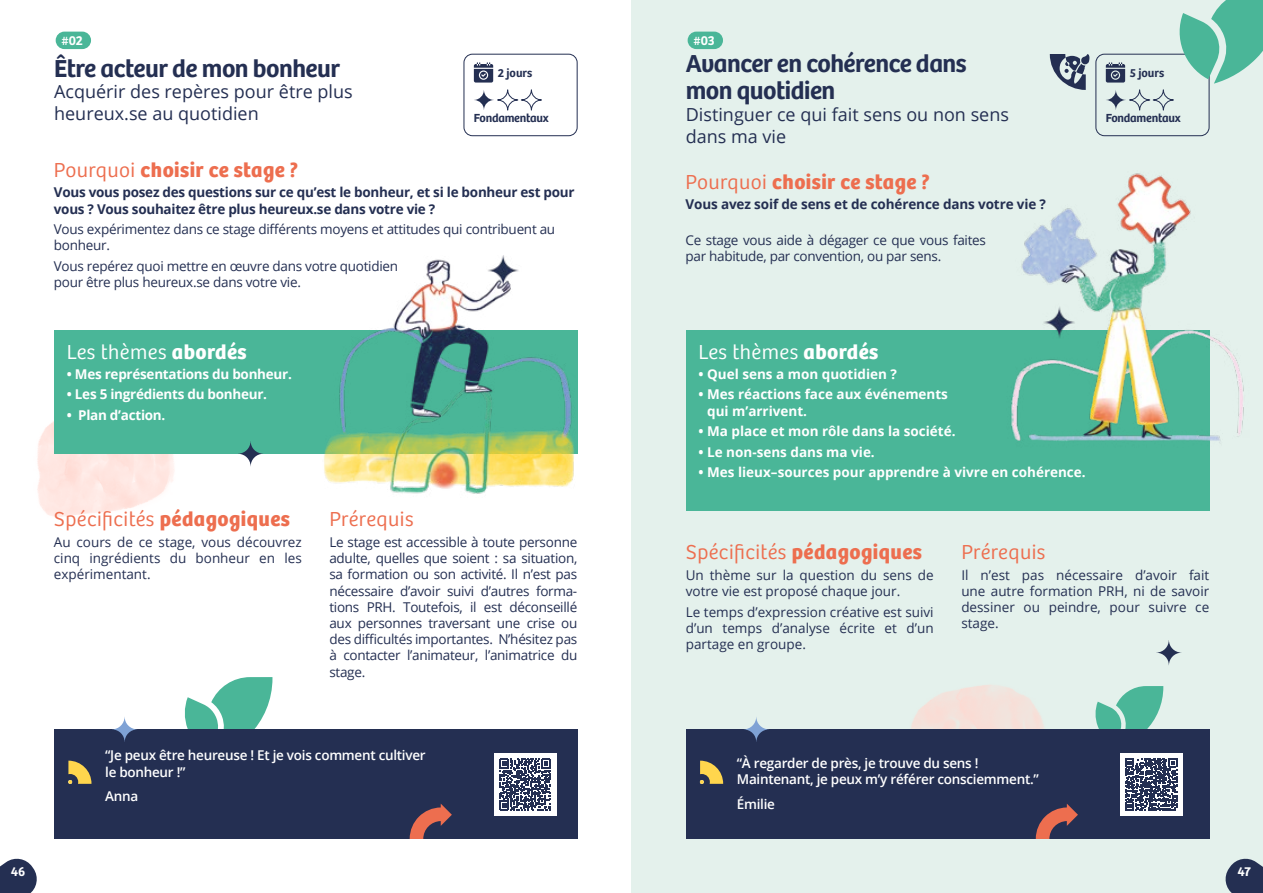
<style>
.page{position:relative;width:1263px;height:893px;background:#fff}
.page>*{position:absolute;margin:0;border:0;box-sizing:border-box;transform-origin:0 0}
.t1{font:600 25.5px/27px "Bree";letter-spacing:-.02em;color:#242f52}
.t2{font:300 21px "Bree";letter-spacing:.02em;color:#ed6e4f}
.t3{font:700 21px "Bree";letter-spacing:.02em;color:#ed6e4f}
.t4{font:300 21px "Bree";letter-spacing:.02em;color:#fff}
.t5{font:18px/21.6px "Open Sans";color:#242f52}
.t6{font:13.5px/16.2px "Open Sans";letter-spacing:-.02em;color:#242f52;text-align:justify}
.t7{font:700 13.5px/16.2px "Open Sans";color:#fff}
.t8{font:700 13.5px/16.2px "Open Sans";letter-spacing:-.02em;color:#242f52}
.t9{font:600 13.5px/16.2px "Open Sans";letter-spacing:-.02em;color:#fff}
.t10{font:700 13.5px "Open Sans";letter-spacing:-.02em;color:#fff}
.t11{font:13.5px/16.2px "Open Sans";color:#242f52}
.t12{font:600 13.5px "Bree";letter-spacing:-.01em;color:#fff}
.t13{font:600 12.15px "Bree";letter-spacing:-.02em;color:#242f52}
.s1{font-weight:300}
.s2{font-weight:700}
</style>
<div class="page">
<div style="left:631px;top:0;width:632px;height:893px;background:#e4f1ec"></div>
<svg style="left:1225px;top:858px;width:38px;height:35px"></svg>
<svg style="left:0;top:858px;width:37px;height:35px"></svg>
<svg style="left:37px;top:421px;width:137px;height:96px;fill:#ffe7e2"></svg>
<div style="left:54px;top:331px;width:524px;height:123px;background:#4ab698"></div>
<img style="left:306px;top:255px;width:272px;height:239px">
<div style="left:56px;top:32px;width:35px;height:17px;background:#4ab698;border-radius:9px"></div>
<svg style="left:238px;top:441px;width:25px;height:25px"></svg>
<div style="left:464px;top:54px;width:113px;height:82px;border:1px solid #242f52;border-radius:9px"></div>
<svg style="left:474px;top:62px;width:19px;height:21px"></svg>
<svg style="left:474px;top:90px;width:68px;height:20px"></svg>
<svg style="left:184px;top:677px;width:88px;height:52px"></svg>
<div style="left:54px;top:729px;width:524px;height:110px;background:#242f52"></div>
<svg style="left:112px;top:717px;width:25px;height:25px"></svg>
<svg style="left:68px;top:761px;width:23px;height:23px"></svg>
<svg style="left:410px;top:804px;width:42px;height:35px"></svg>
<div style="left:494px;top:753px;width:62px;height:63px;background:#fff"></div>
<svg style="left:499px;top:759px;width:52px;height:51px"></svg>
<svg style="left:1095px;top:686px;width:68px;height:43px"></svg>
<div style="left:900px;top:677px;width:150px;height:130px;background:linear-gradient(to right,#ede8e2,#efe6e0)"></div>
<div style="left:686px;top:331px;width:523px;height:180px;background:#4ab698"></div>
<img style="left:980px;top:173px;width:264px;height:284px">
<div style="left:688px;top:32px;width:35px;height:17px;background:#4ab698;border-radius:9px"></div>
<div style="left:686px;top:729px;width:523px;height:110px;background:#242f52"></div>
<svg style="left:744px;top:717px;width:25px;height:25px"></svg>
<svg style="left:1156px;top:640px;width:25px;height:25px"></svg>
<svg style="left:700px;top:761px;width:23px;height:23px"></svg>
<svg style="left:1050px;top:54px;width:39px;height:36px"></svg>
<svg style="left:1036px;top:804px;width:42px;height:35px"></svg>
<div style="left:1120px;top:753px;width:62px;height:63px;background:#fff"></div>
<svg style="left:1125px;top:758px;width:52px;height:53px"></svg>
<div style="left:1096px;top:54px;width:113px;height:82px;border:1px solid #242f52;border-radius:9px"></div>
<svg style="left:1106px;top:62px;width:19px;height:21px"></svg>
<svg style="left:1106px;top:90px;width:68px;height:20px"></svg>
<svg style="left:1178px;top:0;width:85px;height:84px"></svg>
<p class="t12" style="left:61px;top:30px;width:23px">#02</p>
<h1 class="t1" style="left:54px;top:53px;width:288px">Être acteur de mon bonheur</h1>
<h3 class="t5" style="left:54px;top:80px;width:300px">Acquérir des repères pour être plus heureux.se au quotidien</h3>
<p class="t13" style="left:498px;top:64px;width:36px">2 jours</p>
<p class="t13" style="left:474px;top:109px;width:76px">Fondamentaux</p>
<h2 class="t3" style="left:54px;top:153px;width:246px"><span class="s1">Pourquoi</span> choisir ce stage ?</h2>
<p class="t8" style="left:54px;top:184px;width:522px">Vous vous posez des questions sur ce qu’est le bonheur, et si le bonheur est pour vous ? Vous souhaitez être plus heureux.se dans votre vie ?</p>
<p class="t6" style="left:54px;top:221px;width:503px">Vous expérimentez dans ce stage différents moyens et attitudes qui contribuent au bonheur.</p>
<p class="t6" style="left:54px;top:257px;width:346px">Vous repérez quoi mettre en œuvre dans votre quotidien pour être plus heureux.se dans votre vie.</p>
<h2 class="t4" style="left:67px;top:336px;width:181px">Les thèmes <span class="s2">abordés</span></h2>
<p class="t10" style="left:67px;top:364px;width:227px">• Mes représentations du bonheur.</p>
<p class="t10" style="left:67px;top:385px;width:202px">• Les 5 ingrédients du bonheur.</p>
<p class="t10" style="left:67px;top:405px;width:100px">• Plan d’action.</p>
<h2 class="t2" style="left:54px;top:504px;width:238px">Spécificités <span class="s2">pédagogiques</span></h2>
<p class="t6" style="left:54px;top:534px;width:249px">Au cours de ce stage, vous découvrez cinq ingrédients du bonheur en les expérimentant.</p>
<h2 class="t2" style="left:329px;top:504px;width:86px">Prérequis</h2>
<p class="t6" style="left:329px;top:534px;width:249px">Le stage est accessible à toute personne adulte, quelles que soient : sa situation, sa formation ou son activité. Il n’est pas nécessaire d’avoir suivi d’autres forma&shy;tions PRH. Toutefois, il est déconseillé aux personnes traversant une crise ou des difficultés importantes. N’hésitez pas à contacter l’animateur, l’animatrice du stage.</p>
<p class="t9" style="left:105px;top:747px;width:322px">“Je peux être heureuse ! Et je vois comment cultiver le bonheur !”</p>
<p class="t9" style="left:105px;top:788px;width:35px">Anna</p>
<p class="t12" style="left:693px;top:30px;width:23px">#03</p>
<h1 class="t1" style="left:686px;top:48px;width:282px">Avancer en cohérence dans mon quotidien</h1>
<h3 class="t5" style="left:686px;top:103px;width:325px">Distinguer ce qui fait sens ou non sens dans ma vie</h3>
<h2 class="t3" style="left:685px;top:165px;width:246px"><span class="s1">Pourquoi</span> choisir ce stage ?</h2>
<p class="t8" style="left:685px;top:196px;width:362px">Vous avez soif de sens et de cohérence dans votre vie ?</p>
<p class="t6" style="left:685px;top:231px;width:302px">Ce stage vous aide à dégager ce que vous faites par habitude, par convention, ou par sens.</p>
<p class="t13" style="left:1130px;top:64px;width:36px">5 jours</p>
<p class="t13" style="left:1106px;top:109px;width:76px">Fondamentaux</p>
<h2 class="t4" style="left:698px;top:336px;width:181px">Les thèmes <span class="s2">abordés</span></h2>
<p class="t7" style="left:698px;top:366px;width:200px">• Quel sens a mon quotidien ?</p>
<p class="t7" style="left:707px;top:386px;width:242px;text-indent:-9px">• Mes réactions face aux événements qui m’arrivent.</p>
<p class="t7" style="left:698px;top:423px;width:259px">• Ma place et mon rôle dans la société.</p>
<p class="t7" style="left:698px;top:443px;width:178px">• Le non-sens dans ma vie.</p>
<p class="t7" style="left:698px;top:464px;width:389px">• Mes lieux–sources pour apprendre à vivre en cohérence.</p>
<h2 class="t2" style="left:686px;top:537px;width:238px">Spécificités <span class="s2">pédagogiques</span></h2>
<p class="t11" style="left:686px;top:566px;width:249px">Un thème sur la question du sens de votre vie est proposé chaque jour.</p>
<p class="t6" style="left:686px;top:603px;width:249px">Le temps d’expression créative est suivi d’un temps d’analyse écrite et d’un partage en groupe.</p>
<h2 class="t2" style="left:961px;top:537px;width:86px">Prérequis</h2>
<p class="t6" style="left:961px;top:566px;width:249px">Il n’est pas nécessaire d’avoir fait une autre formation PRH, ni de savoir dessiner ou peindre, pour suivre ce stage.</p>
<p class="t9" style="left:737px;top:754px;width:304px">“À regarder de près, je trouve du sens !<br>Maintenant, je peux m’y référer consciemment.”</p>
<p class="t9" style="left:737px;top:795px;width:40px">Émilie</p>
<p class="t12" style="left:11px;top:861px;width:16px">46</p>
<p class="t12" style="left:1237px;top:861px;width:15px">47</p>
</div>
